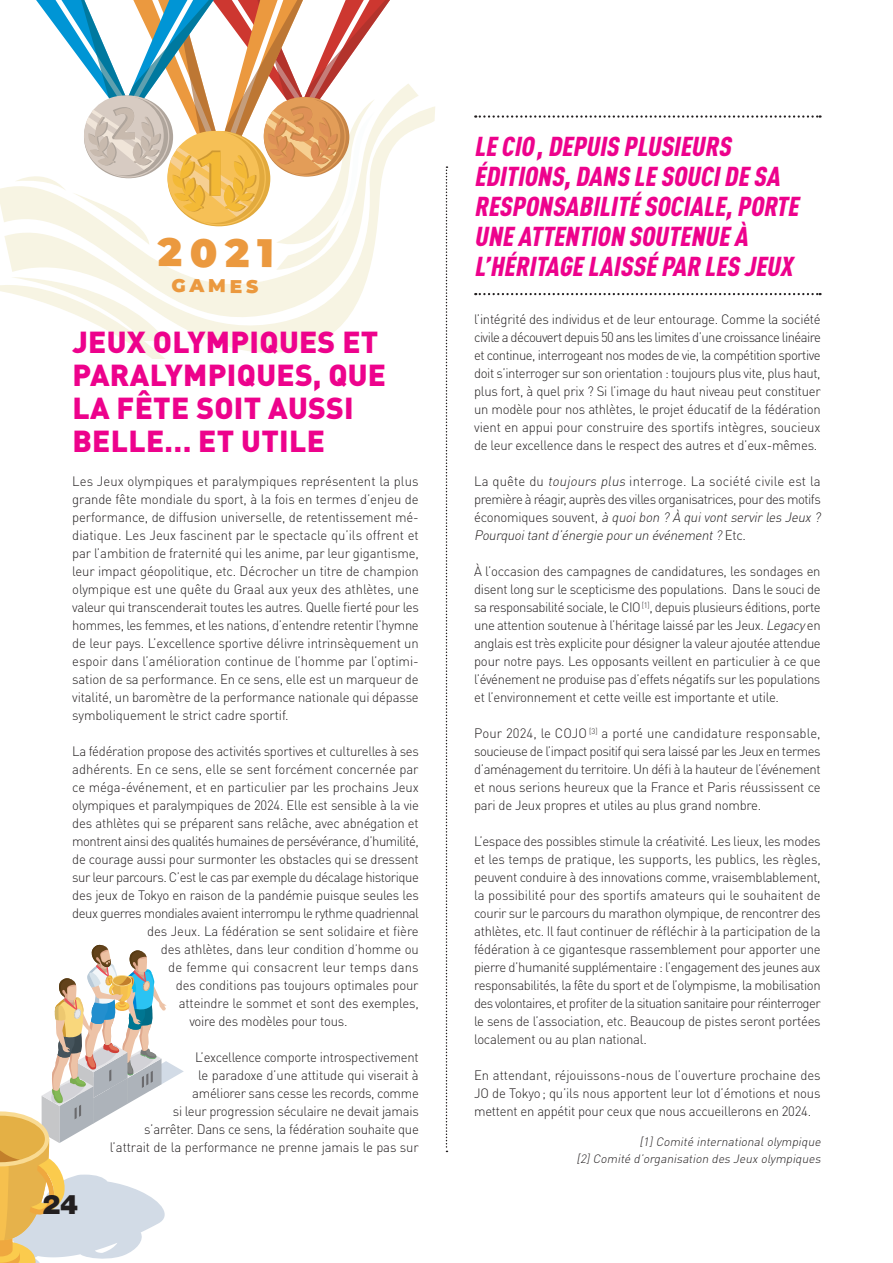
<style>
.page{position:relative;width:893px;height:1263px;background:#fff}
.page>*{position:absolute;margin:0;border:0;box-sizing:border-box;transform-origin:0 0}
.t1{font:900 39.9px "Montserrat";color:#eb993f}
.t2{font:900 30px/33px "DIN Pro";letter-spacing:.01em;color:#ed028c}
.t3{font:italic 900 27px/30px "DIN Cond";color:#ed028c}
.t4{font:900 27px "Helvetica Neue LT Std";color:#231f20}
.t5{font:900 18.45px "Montserrat";letter-spacing:.2em;color:#eb993f}
.t6{font:300 13.5px/18px "DIN Pro";letter-spacing:-.02em;color:#231f20;text-align:justify}
.t7{font:300 13.5px/18px "DIN Pro";letter-spacing:-.04em;color:#231f20}
.t8{font:300 13.5px "DIN Pro";letter-spacing:.01em;color:#231f20}
.t9{font:italic 300 12px/17.1px "DIN Pro";color:#231f20;text-align:right}
.s1{font-style:italic}
</style>
<div class="page">
<svg style="left:446px;top:166px;width:1px;height:986px"></svg>
<svg style="left:390px;top:84px;width:29px;height:68px"></svg>
<svg style="left:0;top:0;width:390px;height:359px"></svg>
<svg style="left:0;top:944px;width:184px;height:319px"></svg>
<svg style="left:475px;top:115px;width:346px;height:3px"></svg>
<svg style="left:475px;top:293px;width:346px;height:2px"></svg>
<h1 class="t1" style="left:158px;top:223px;width:117px">2021</h1>
<h3 class="t5" style="left:171px;top:272px;width:88px">GAMES</h3>
<h2 class="t2" style="left:72px;top:325px;width:315px">JEUX OLYMPIQUES ET<br>PARALYMPIQUES, QUE<br>LA FÊTE SOIT AUSSI<br>BELLE… ET UTILE</h2>
<p class="t6" style="left:72px;top:472px;width:348px">Les Jeux olympiques et paralympiques représentent la plus grande fête mondiale du sport, à la fois en termes d’enjeu de performance, de diffusion universelle, de retentissement mé&shy;diatique. Les Jeux fascinent par le spectacle qu’ils offrent et par l’ambition de fraternité qui les anime, par leur gigantisme, leur impact géopolitique, etc. Décrocher un titre de champion olympique est une quête du Graal aux yeux des athlètes, une valeur qui transcenderait toutes les autres. Quelle fierté pour les hommes, les femmes, et les nations, d’entendre retentir l’hymne de leur pays. L’excellence sportive délivre intrinsèquement un espoir dans l’amélioration continue de l’homme par l’optimi&shy;sation de sa performance. En ce sens, elle est un marqueur de vitalité, un baromètre de la performance nationale qui dépasse symboliquement le strict cadre sportif.</p>
<p class="t6" style="left:72px;top:742px;width:348px">La fédération propose des activités sportives et culturelles à ses</p>
<p class="t6" style="left:72px;top:760px;width:348px">adhérents. En ce sens, elle se sent forcément concernée par</p>
<p class="t6" style="left:72px;top:778px;width:348px">ce méga-événement, et en particulier par les prochains Jeux</p>
<p class="t6" style="left:72px;top:796px;width:348px">olympiques et paralympiques de 2024. Elle est sensible à la vie</p>
<p class="t6" style="left:72px;top:814px;width:348px">des athlètes qui se préparent sans relâche, avec abnégation et</p>
<p class="t7" style="left:72px;top:832px;width:348px">montrent ainsi des qualités humaines de persévérance, d’humilité,</p>
<p class="t6" style="left:72px;top:850px;width:348px">de courage aussi pour surmonter les obstacles qui se dressent</p>
<p class="t6" style="left:72px;top:868px;width:348px">sur leur parcours. C’est le cas par exemple du décalage historique</p>
<p class="t6" style="left:72px;top:886px;width:348px">des jeux de Tokyo en raison de la pandémie puisque seules les</p>
<p class="t7" style="left:72px;top:904px;width:348px">deux guerres mondiales avaient interrompu le rythme quadriennal</p>
<p class="t6" style="left:147px;top:922px;width:273px">des Jeux. La fédération se sent solidaire et fière</p>
<p class="t6" style="left:161px;top:940px;width:260px">des athlètes, dans leur condition d’homme ou</p>
<p class="t8" style="left:168px;top:958px;width:252px">de femme qui consacrent leur temps dans</p>
<p class="t6" style="left:176px;top:976px;width:244px">des conditions pas toujours optimales pour</p>
<p class="t6" style="left:179px;top:994px;width:242px">atteindre le sommet et sont des exemples,</p>
<p class="t6" style="left:189px;top:1012px;width:160px">voire des modèles pour tous.</p>
<p class="t6" style="left:110px;top:1048px;width:311px;text-align:right">L’excellence comporte introspectivement<br>le paradoxe d’une attitude qui viserait à<br>améliorer sans cesse les records, comme<br>si leur progression séculaire ne devait jamais<br>s’arrêter. Dans ce sens, la fédération souhaite que l’attrait de la performance ne prenne jamais le pas sur</p>
<h3 class="t4" style="left:43px;top:1188px;width:37px">24</h3>
<h3 class="t3" style="left:474px;top:130px;width:332px">LE CIO,DEPUIS PLUSIEURS<br>ÉDITIONS,DANS LE SOUCIDE SA<br>RESPONSABILITÉ SOCIALE,PORTE<br>UNE ATTENTION SOUTENUE À<br>L’HÉRITAGE LAISSÉ PAR LES JEUX</h3>
<p class="t6" style="left:474px;top:309px;width:348px">l’intégrité des individus et de leur entourage. Comme la société civile a découvert depuis 50 ans les limites d’une croissance linéaire et continue, interrogeant nos modes de vie, la compétition sportive doit s’interroger sur son orientation : toujours plus vite, plus haut, plus fort, à quel prix ? Si l’image du haut niveau peut constituer un modèle pour nos athlètes, le projet éducatif de la fédération vient en appui pour construire des sportifs intègres, soucieux de leur excellence dans le respect des autres et d’eux-mêmes.</p>
<p class="t7" style="left:474px;top:472px;width:351px">La quête du <span class="s1">toujours plus</span> interroge. La société civile est la première à réagir, auprès des villes organisatrices, pour des motifs é co n o m i q u es so uve n t , <span class="s1">à quoibon ? À quivontservirles Jeux?<br>Pourquoitantd’énergie pourun événement?</span>Et c .</p>
<p class="t6" style="left:474px;top:562px;width:348px">À l’occasion des campagnes de candidatures, les sondages en disent long sur le scepticisme des populations. Dans le souci de sa responsabilité sociale, le CIO <sup>[1]</sup>, depuis plusieurs éditions, porte une attention soutenue à l’héritage laissé par les Jeux. <span class="s1">Legacy</span>en anglais est très explicite pour désigner la valeur ajoutée attendue pour notre pays. Les opposants veillent en particulier à ce que l’événement ne produise pas d’effets négatifs sur les populations et l’environnement et cette veille est importante et utile.</p>
<p class="t6" style="left:474px;top:724px;width:348px">Pour 2024, le COJO <sup>[3]</sup> a porté une candidature responsable, soucieuse de l’impact positif qui sera laissé par les Jeux en termes d’aménagement du territoire. Un défi à la hauteur de l’événement et nous serions heureux que la France et Paris réussissent ce pari de Jeux propres et utiles au plus grand nombre.</p>
<p class="t6" style="left:474px;top:832px;width:348px">L’espace des possibles stimule la créativité. Les lieux, les modes et les temps de pratique, les supports, les publics, les règles, peuvent conduire à des innovations comme, vraisemblablement, la possibilité pour des sportifs amateurs qui le souhaitent de courir sur le parcours du marathon olympique, de rencontrer des athlètes, etc. Il faut continuer de réfléchir à la participation de la fédération à ce gigantesque rassemblement pour apporter une pierre d’humanité supplémentaire : l’engagement des jeunes aux responsabilités, la fête du sport et de l’olympisme, la mobilisation des volontaires, et profiter de la situation sanitaire pour réinterroger le sens de l’association, etc. Beaucoup de pistes seront portées localement ou au plan national.</p>
<p class="t6" style="left:474px;top:1066px;width:348px">En attendant, réjouissons-nous de l’ouverture prochaine des JO de Tokyo; qu’ils nous apportent leur lot d’émotions et nous mettent en appétit pour ceux que nous accueillerons en 2024.</p>
<p class="t9" style="left:577px;top:1133px;width:248px">[1]Comité internationalolympique<br>[2]Comité d’organisation des Jeux olympiques</p>
</div>
